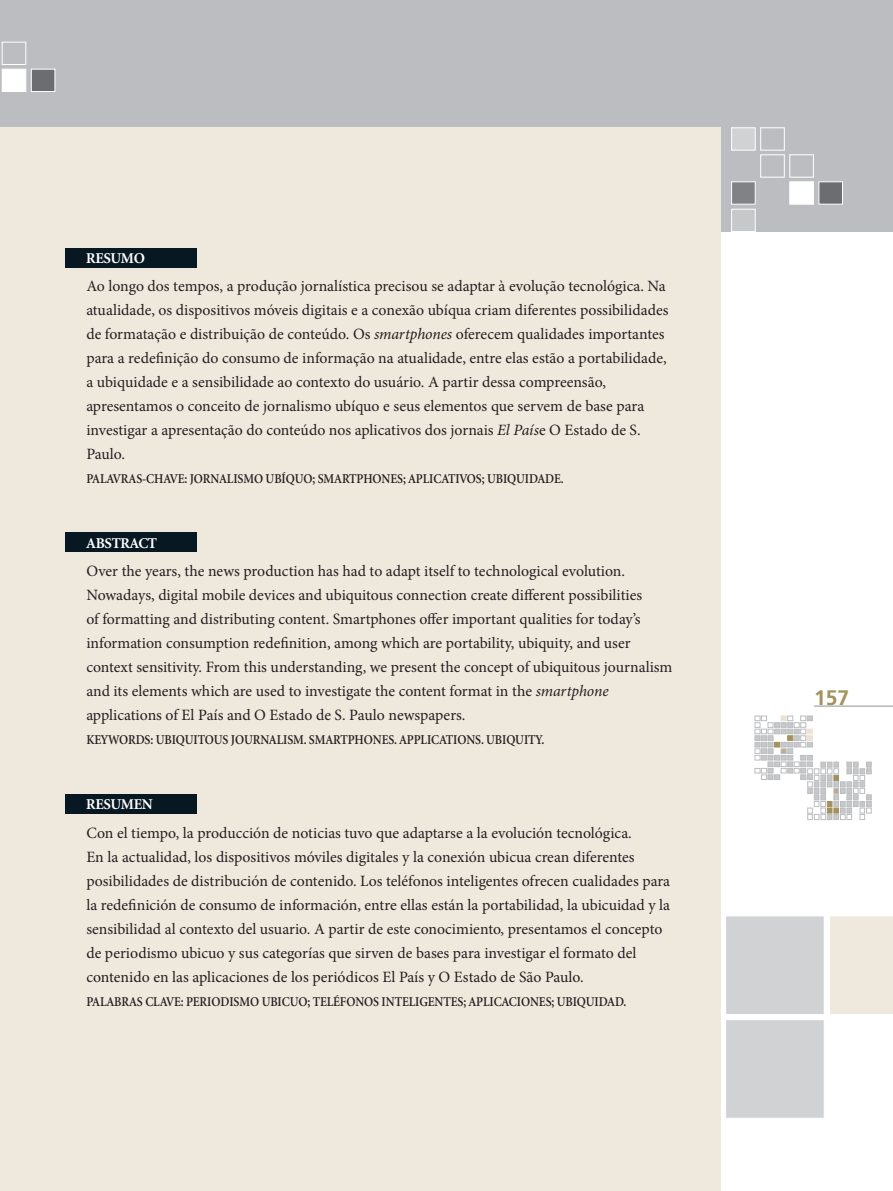
<style>
.page{position:relative;width:893px;height:1191px;background:#fff}
.page>*{position:absolute;margin:0;border:0;box-sizing:border-box;transform-origin:0 0}
.t1{font:700 21px "Frutiger";color:#a3915f}
.t2{font:15.75px/24px "Minion Pro";color:#231f20}
.t3{font:700 15px "Minion";letter-spacing:-.025em;color:#fff}
.t4{font:600 13.5px "Minion";letter-spacing:-.01em;color:#231f20;scale:.9 1}
.s1{font-style:italic}
</style>
<div class="page">
<svg style="left:755px;top:716px;width:116px;height:103px"></svg>
<hr style="left:814px;top:706px;width:79px;height:1px;background:#b2b3b7">
<div style="left:0;top:0;width:893px;height:232px;background:#bcbdc0"></div>
<div style="left:725px;top:915px;width:100px;height:100px;background:#d1d2d4;border:1px solid #fff"></div>
<div style="left:830px;top:916px;width:63px;height:98px;background:#efe8dd"></div>
<div style="left:731px;top:182px;width:24px;height:22px;background:#808285"></div>
<div style="left:790px;top:182px;width:24px;height:22px;background:#fff"></div>
<div style="left:819px;top:182px;width:24px;height:22px;background:#6c6d70"></div>
<div style="left:760px;top:155px;width:24px;height:22px;border:1px solid #fff"></div>
<div style="left:790px;top:155px;width:24px;height:22px;border:1px solid #fff"></div>
<div style="left:731px;top:128px;width:24px;height:22px;background:#d1d2d4;border:1px solid #fff"></div>
<div style="left:760px;top:128px;width:24px;height:22px;border:1px solid #fff"></div>
<div style="left:731px;top:209px;width:24px;height:23px;background:#c7c8ca;border:1px solid #fff"></div>
<div style="left:2px;top:69px;width:24px;height:23px;background:#fff"></div>
<div style="left:31px;top:69px;width:24px;height:23px;background:#6c6d70;border:1px solid #fff"></div>
<div style="left:2px;top:42px;width:24px;height:23px;border:1px solid #fff"></div>
<div style="left:725px;top:1019px;width:100px;height:99px;background:#d1d2d4;border:1px solid #fff"></div>
<div style="left:0;top:128px;width:721px;height:1063px;background:#efe8dd"></div>
<div style="left:65px;top:248px;width:131px;height:20px;background:#071822"></div>
<div style="left:65px;top:532px;width:131px;height:20px;background:#071822"></div>
<div style="left:66px;top:794px;width:131px;height:20px;background:#071822"></div>
<p class="t3" style="left:86px;top:250px;width:60px">RESUMO</p>
<p class="t2" style="left:86px;top:274px;width:584px">Ao longo dos tempos, a produção jornalística precisou se adaptar à evolução tecnológica. Na atualidade, os dispositivos móveis digitais e a conexão ubíqua criam diferentes possibilidades de formatação e distribuição de conteúdo. Os <span class="s1">smartphones</span> oferecem qualidades importantes para a redefinição do consumo de informação na atualidade, entre elas estão a portabilidade, a ubiquidade e a sensibilidade ao contexto do usuário. A partir dessa compreensão, apresentamos o conceito de jornalismo ubíquo e seus elementos que servem de base para investigar a apresentação do conteúdo nos aplicativos dos jornais <span class="s1">El País</span>e O Estado de S.<br>Paulo.</p>
<p class="t4" style="left:86px;top:472px;width:532px">PALAVRAS-CHAVE: JORNALISMO UBÍQUO; SMARTPHONES; APLICATIVOS; UBIQUIDADE.</p>
<p class="t3" style="left:86px;top:535px;width:72px">ABSTRACT</p>
<p class="t2" style="left:86px;top:559px;width:588px">Over the years, the news production has had to adapt itself to technological evolution.<br>Nowadays, digital mobile devices and ubiquitous connection create different possibilities<br>of formatting and distributing content. Smartphones offer important qualities for today’s information consumption redefinition, among which are portability, ubiquity, and user context sensitivity. From this understanding, we present the concept of ubiquitous journalism and its elements which are used to investigate the content format in the <span class="s1">smartphone </span>applications of El País and O Estado de S. Paulo newspapers.</p>
<p class="t4" style="left:86px;top:733px;width:511px">KEYWORDS: UBIQUITOUS JOURNALISM. SMARTPHONES. APPLICATIONS. UBIQUITY.</p>
<p class="t3" style="left:86px;top:797px;width:68px">RESUMEN</p>
<p class="t2" style="left:86px;top:820px;width:585px">Con el tiempo, la producción de noticias tuvo que adaptarse a la evolución tecnológica.<br>En la actualidad, los dispositivos móviles digitales y la conexión ubicua crean diferentes posibilidades de distribución de contenido. Los teléfonos inteligentes ofrecen cualidades para la redefinición de consumo de información, entre ellas están la portabilidad, la ubicuidad y la sensibilidad al contexto del usuario. A partir de este conocimiento, presentamos el concepto de periodismo ubicuo y sus categorías que sirven de bases para investigar el formato del contenido en las aplicaciones de los periódicos El País y O Estado de São Paulo.</p>
<p class="t4" style="left:86px;top:994px;width:601px">PALABRAS CLAVE: PERIODISMO UBICUO; TELÉFONOS INTELIGENTES; APLICACIONES; UBIQUIDAD.</p>
<h1 class="t1" style="left:814px;top:685px;width:37px">157</h1>
</div>
